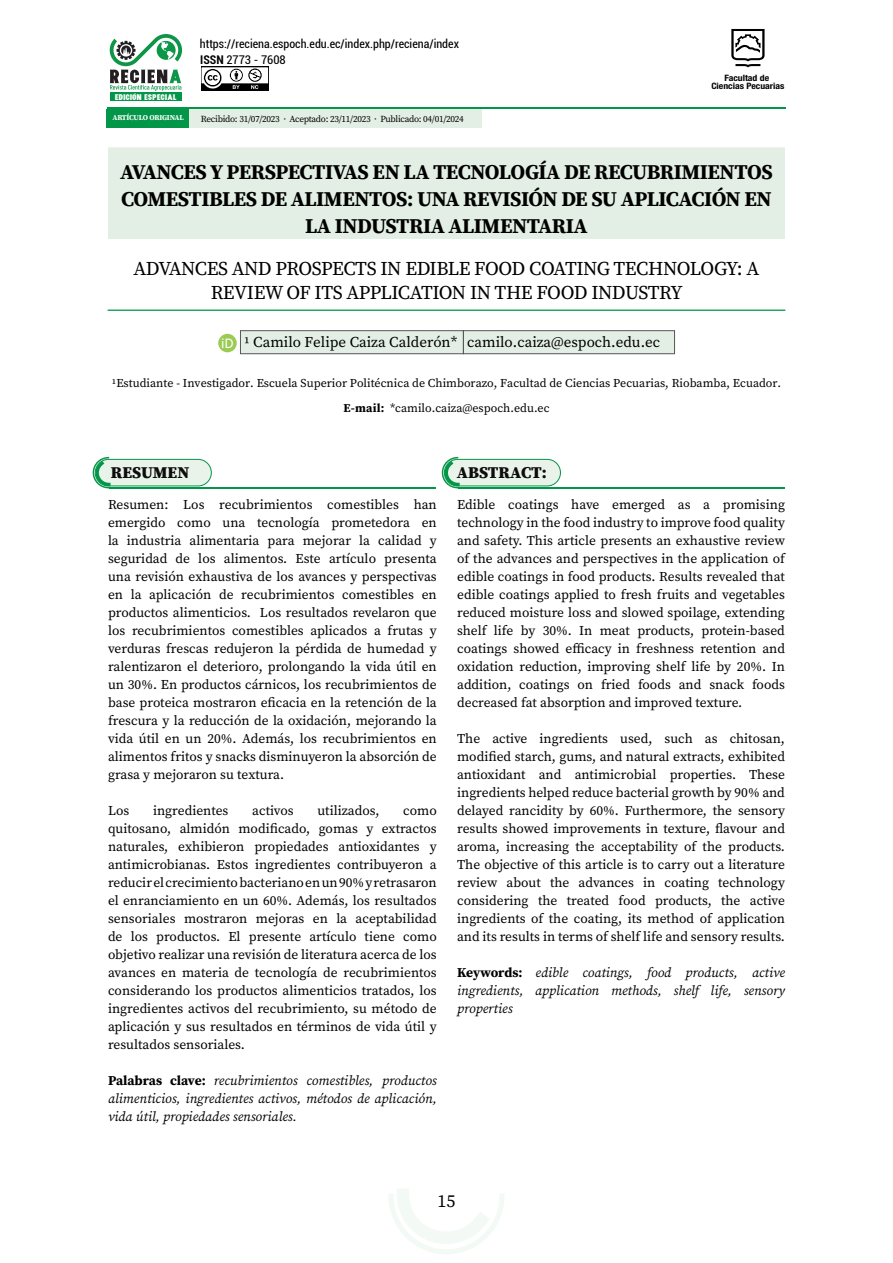
<style>
.page{position:relative;width:893px;height:1263px;background:#fff}
.page>*{position:absolute;margin:0;border:0;box-sizing:border-box;transform-origin:0 0}
.t1{font:700 21px/27px "Source Serif Pro";letter-spacing:-.025em;color:#000;text-align:center}
.t2{font:19.5px/24px "Source Serif Pro";letter-spacing:-.03em;color:#000;text-align:center}
.t3{font:18px "Source Serif Pro";color:#000}
.t4{font:900 16.5px "Source Serif Pro";color:#0d0d0d}
.t5{font:15px "Source Serif Pro";color:#000}
.t6{font:13.5px/18px "Source Serif Pro";color:#000;text-align:justify}
.t7{font:italic 13.5px/18px "Source Serif Pro";color:#000;text-align:justify}
.t8{font:12px/24.3px "Source Serif Pro";color:#000;text-align:center}
.t9{font:condensed 12px/15.9px "Roboto";color:#000}
.t10{font:9.3px "Source Serif Pro";letter-spacing:-.03em;color:#000}
.t11{font:700 condensed 8.7px/7.6px "Helvetica Neue";color:#000;text-align:center;scale:1.11 1}
.t12{font:8.25px "Nurjan";letter-spacing:.015em;color:#fff}
.t13{font:700 7.5px "Source Serif Pro";letter-spacing:-.035em;color:#fff}
.s1{font-weight:700}
.s2{font-family:"Calibri";color:#fff}
.s3{font-weight:700;font-style:normal}
</style>
<div class="page">
<svg style="left:389px;top:1189px;width:115px;height:65px"></svg>
<hr style="left:107px;top:108px;width:679px;height:1px;background:#029648">
<div style="left:201px;top:67px;width:68px;height:24px;background:#000"></div>
<svg style="left:202px;top:67px;width:66px;height:22px"></svg>
<svg style="left:731px;top:29px;width:34px;height:39px"></svg>
<div style="left:107px;top:109px;width:82px;height:18px;background:#029648"></div>
<div style="left:189px;top:109px;width:292px;height:18px;background:#e3efe4"></div>
<div style="left:240px;top:330px;width:224px;height:24px;background:#e3efe4;border:1px solid #565656"></div>
<div style="left:463px;top:330px;width:212px;height:24px;background:#e3efe4;border:1px solid #565656"></div>
<div style="left:218px;top:334px;width:19px;height:18px;background:#9bcb52;border-radius:50%"></div>
<div style="left:108px;top:164px;width:677px;height:75px;background:#e3efe4"></div>
<div style="left:108px;top:147px;width:677px;height:43px;background:#e3efe4"></div>
<div style="left:444px;top:459px;width:116px;height:27px;background:#eaf3ea;border-radius:13px"></div>
<div style="left:444px;top:459px;width:117px;height:27px;border:1px solid #029648;border-radius:13px"></div>
<svg style="left:441px;top:456px;width:20px;height:33px"></svg>
<hr style="left:458px;top:487px;width:327px;height:1px;background:#029648">
<div style="left:95px;top:459px;width:116px;height:27px;background:#eaf3ea;border-radius:13px"></div>
<div style="left:95px;top:459px;width:117px;height:27px;border:1px solid #029648;border-radius:13px"></div>
<svg style="left:92px;top:456px;width:20px;height:33px"></svg>
<hr style="left:109px;top:487px;width:327px;height:1px;background:#029648">
<div style="left:110px;top:92px;width:72px;height:9px;background:#029648"></div>
<svg style="left:110px;top:34px;width:72px;height:60px"></svg>
<hr style="left:108px;top:310px;width:677px;height:1px;background:#029648">
<p class="t12" style="left:115px;top:93px;width:63px">EDICION ESPECIAL</p>
<p class="t9" style="left:200px;top:35px;width:261px">https://reciena.espoch.edu.ec/index.php/reciena/index<br><span class="s1">ISSN</span> 2773 - 7608</p>
<p class="t13" style="left:112px;top:113px;width:73px">ARTÍCULO ORIGINAL</p>
<p class="t10" style="left:201px;top:112px;width:264px">Recibido: 31/07/2023 · Aceptado: 23/11/2023 · Publicado: 04/01/2024</p>
<p class="t11" style="left:711px;top:74px;width:67px">Facultad de<br>Ciencias Pecuarias</p>
<h1 class="t1" style="left:120px;top:158px;width:654px">AVANCES Y PERSPECTIVAS EN LA TECNOLOGÍA DE RECUBRIMIENTOS<br>COMESTIBLES DE ALIMENTOS: UNA REVISIÓN DE SU APLICACIÓN EN<br>LA INDUSTRIA ALIMENTARIA</h1>
<h2 class="t2" style="left:134px;top:257px;width:627px">ADVANCES AND PROSPECTS IN EDIBLE FOOD COATING TECHNOLOGY: A<br>REVIEW OF ITS APPLICATION IN THE FOOD INDUSTRY</h2>
<p class="t5" style="left:221px;top:332px;width:440px"><span class="s2">iD</span> 1 Camilo Felipe Caiza Calderón* camilo.caiza@espoch.edu.ec</p>
<p class="t8" style="left:112px;top:371px;width:671px">1Estudiante - Investigador. Escuela Superior Politécnica de Chimborazo, Facultad de Ciencias Pecuarias, Riobamba, Ecuador.<br><span class="s1">E-mail:</span> *camilo.caiza@espoch.edu.ec</p>
<p class="t4" style="left:111px;top:461px;width:80px">RESUMEN</p>
<p class="t4" style="left:457px;top:461px;width:91px">ABSTRACT:</p>
<p class="t6" style="left:108px;top:495px;width:330px">Resumen: Los recubrimientos comestibles han emergido como una tecnología prometedora en la industria alimentaria para mejorar la calidad y seguridad de los alimentos. Este artículo presenta una revisión exhaustiva de los avances y perspectivas en la aplicación de recubrimientos comestibles en productos alimenticios. Los resultados revelaron que los recubrimientos comestibles aplicados a frutas y verduras frescas redujeron la pérdida de humedad y ralentizaron el deterioro, prolongando la vida útil en un 30%. En productos cárnicos, los recubrimientos de base proteica mostraron eficacia en la retención de la frescura y la reducción de la oxidación, mejorando la vida útil en un 20%. Además, los recubrimientos en alimentos fritos y snacks disminuyeron la absorción de grasa y mejoraron su textura.</p>
<p class="t6" style="left:108px;top:801px;width:23px">Los</p>
<p class="t6" style="left:153px;top:801px;width:77px">ingredientes</p>
<p class="t6" style="left:252px;top:801px;width:43px">activos</p>
<p class="t6" style="left:317px;top:801px;width:64px">utilizados,</p>
<p class="t6" style="left:108px;top:801px;width:330px;text-indent:295px">como quitosano, almidón modificado, gomas y extractos naturales, exhibieron propiedades antioxidantes y antimicrobianas. Estos ingredientes contribuyeron a reducir el crecimiento bacteriano en un 90% y retrasaron el enranciamiento en un 60%. Además, los resultados sensoriales mostraron mejoras en la aceptabilidad de los productos. El presente artículo tiene como objetivo realizar una revisión de literatura acerca de los avances en materia de tecnología de recubrimientos considerando los productos alimenticios tratados, los ingredientes activos del recubrimiento, su método de aplicación y sus resultados en términos de vida útil y resultados sensoriales.</p>
<p class="t7" style="left:108px;top:1072px;width:330px"><span class="s3">Palabras clave:</span> recubrimientos comestibles, productos alimenticios, ingredientes activos, métodos de aplicación, vida útil, propiedades sensoriales.</p>
<p class="t6" style="left:457px;top:495px;width:329px">Edible coatings have emerged as a promising technology in the food industry to improve food quality and safety. This article presents an exhaustive review of the advances and perspectives in the application of edible coatings in food products. Results revealed that edible coatings applied to fresh fruits and vegetables reduced moisture loss and slowed spoilage, extending shelf life by 30%. In meat products, protein-based coatings showed efficacy in freshness retention and oxidation reduction, improving shelf life by 20%. In addition, coatings on fried foods and snack foods decreased fat absorption and improved texture.</p>
<p class="t6" style="left:457px;top:729px;width:329px">The active ingredients used, such as chitosan, modified starch, gums, and natural extracts, exhibited antioxidant and antimicrobial properties. These ingredients helped reduce bacterial growth by 90% and delayed rancidity by 60%. Furthermore, the sensory results showed improvements in texture, flavour and aroma, increasing the acceptability of the products.<br>The objective of this article is to carry out a literature review about the advances in coating technology considering the treated food products, the active ingredients of the coating, its method of application and its results in terms of shelf life and sensory results.</p>
<p class="t7" style="left:457px;top:964px;width:329px"><span class="s3">Keywords:</span> edible coatings, food products, active ingredients, application methods, shelf life, sensory properties</p>
<h3 class="t3" style="left:437px;top:1189px;width:19px">15</h3>
</div>
